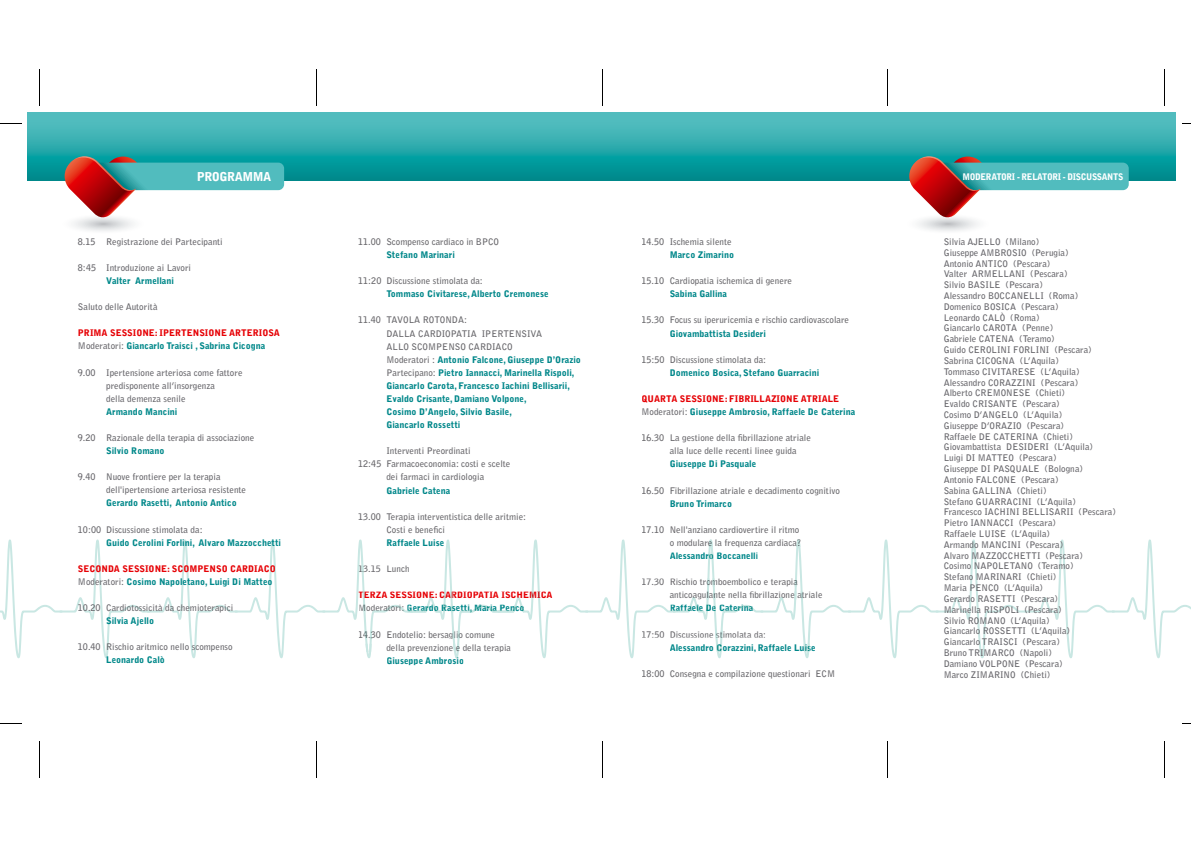
<style>
.page{position:relative;width:1191px;height:842px;background:#fff}
.page>*{position:absolute;margin:0;border:0;box-sizing:border-box;transform-origin:0 0}
.t1{font:900 12.2px "Bell Gothic Std";letter-spacing:-.04em;color:#fff}
.t2{font:700 9.1px/10.8px "Bell Gothic Std";color:#68676c}
.t3{font:700 9.1px/13.1px "Bell Gothic Std";color:#69686c}
.t4{font:900 9.1px/13.1px "Bell Gothic Std";color:#00878a}
.t5{font:900 9.1px/13.1px "Bell Gothic Std";color:#e60005}
.t6{font:900 9.1px "Bell Gothic Std";color:#00888a}
.t7{font:900 9.1px "Bell Gothic Std";letter-spacing:-.04em;color:#fff;scale:.95 1}
.t8{font:700 9.1px "Bell Gothic Std";color:#505d60}
.t9{font:900 9.1px "Bell Gothic Std";color:#00857e}
.s1{font-weight:700;color:#68676c}
.s2{color:#00888a}
.s3{font-weight:700;color:#69686c}
.s4{color:#c10c13}
.s5{color:#00878a}
.s6{color:#00857e}
.s7{color:#505d60}
.s8{font-weight:900;color:#00857e}
.s9{font-weight:900;color:#00878a}
</style>
<div class="page">
<svg style="left:28px;top:112px;width:1147px;height:68px;background:#2eabad"></svg>
<hr style="left:40px;top:69px;width:1px;height:36px;background:#000">
<svg style="left:0;top:123px;width:22px;height:1px"></svg>
<svg style="left:0;top:723px;width:22px;height:1px"></svg>
<hr style="left:40px;top:741px;width:1px;height:36px;background:#000">
<hr style="left:1164px;top:69px;width:1px;height:36px;background:#000">
<hr style="left:1164px;top:741px;width:1px;height:36px;background:#000">
<hr style="left:316px;top:69px;width:1px;height:36px;background:#000">
<hr style="left:316px;top:741px;width:1px;height:36px;background:#000">
<hr style="left:602px;top:69px;width:1px;height:36px;background:#000">
<hr style="left:602px;top:741px;width:1px;height:36px;background:#000">
<hr style="left:887px;top:69px;width:1px;height:36px;background:#000">
<hr style="left:887px;top:741px;width:1px;height:36px;background:#000">
<svg style="left:59px;top:156px;width:225px;height:75px"></svg>
<svg style="left:903px;top:156px;width:225px;height:75px"></svg>
<svg style="left:0;top:539px;width:1191px;height:119px"></svg>
<h1 class="t1" style="left:197px;top:169px;width:76px">PROGRAMMA</h1>
<p class="t7" style="left:962px;top:171px;width:171px">MODERATORI - RELATORI - DISCUSSANTS</p>
<p class="t2" style="left:78px;top:236px;width:146px">8.15 Registrazione dei Partecipanti</p>
<p class="t2" style="left:78px;top:262px;width:115px">8:45 Introduzione ai Lavori</p>
<p class="t6" style="left:106px;top:275px;width:69px">Valter Armellani</p>
<p class="t2" style="left:78px;top:301px;width:81px">Saluto delle Autorità</p>
<p class="t5" style="left:78px;top:327px;width:204px">PRIMA SESSIONE: IPERTENSIONE ARTERIOSA<br><span class="s1">Moderatori:</span> <span class="s2">Giancarlo Traisci , Sabrina Cicogna</span></p>
<p class="t2" style="left:106px;top:366px;width:138px;line-height:13.1px;text-indent:-28px">9.00 Ipertensione arteriosa come fattore predisponente all’insorgenza<br>della demenza senile</p>
<p class="t6" style="left:106px;top:406px;width:73px">Armando Mancini</p>
<p class="t2" style="left:78px;top:432px;width:178px">9.20 Razionale della terapia di associazione</p>
<p class="t6" style="left:106px;top:445px;width:60px">Silvio Romano</p>
<p class="t2" style="left:106px;top:470px;width:141px;line-height:13.1px;text-indent:-28px">9.40 Nuove frontiere per la terapia dell'ipertensione arteriosa resistente</p>
<p class="t6" style="left:106px;top:498px;width:132px">Gerardo Rasetti, Antonio Antico</p>
<p class="t2" style="left:78px;top:524px;width:126px">10:00 Discussione stimolata da:</p>
<p class="t6" style="left:106px;top:537px;width:176px">Guido Cerolini Forlini, Alvaro Mazzocchetti</p>
<p class="t5" style="left:78px;top:562px;width:199px">SECONDA SESSIONE: SCOMPENSO CARDIACO<br><span class="s1">Moderatori:</span> <span class="s2">Cosimo Napoletano, Luigi Di Matteo</span></p>
<p class="t2" style="left:78px;top:602px;width:157px">10.20 Cardiotossicità da chemioterapici</p>
<p class="t6" style="left:106px;top:616px;width:49px">Silvia Ajello</p>
<p class="t2" style="left:78px;top:642px;width:156px">10.40 Rischio aritmico nello scompenso</p>
<p class="t6" style="left:106px;top:655px;width:60px">Leonardo Calò</p>
<p class="t3" style="left:358px;top:235px;width:142px">11.00 Scompenso cardiaco in BPCO</p>
<p class="t4" style="left:386px;top:248px;width:70px">Stefano Marinari</p>
<p class="t3" style="left:358px;top:274px;width:126px">11:20 Discussione stimolata da:</p>
<p class="t4" style="left:386px;top:288px;width:164px">Tommaso Civitarese,Alberto Cremonese</p>
<p class="t4" style="left:386px;top:314px;width:196px;text-indent:-28px"><span class="s3">11.40 TAVOLA ROTONDA:<br>DALLA CARDIOPATIA IPERTENSIVA<br>ALLO SCOMPENSO CARDIACO<br>Moderatori :</span> Antonio Falcone, Giuseppe D’Orazio <span class="s3">Partecipano:</span> Pietro Iannacci, Marinella Rispoli, Giancarlo Carota, Francesco Iachini Bellisarii, Evaldo Crisante, Damiano Volpone,<br>Cosimo D’Angelo, Silvio Basile,<br>Giancarlo Rossetti</p>
<p class="t3" style="left:386px;top:444px;width:86px">Interventi Preordinati</p>
<p class="t3" style="left:358px;top:458px;width:154px">12:45 Farmacoeconomia: costi e scelte</p>
<p class="t3" style="left:386px;top:471px;width:99px">dei farmaci in cardiologia</p>
<p class="t4" style="left:386px;top:484px;width:65px">Gabriele Catena</p>
<p class="t3" style="left:386px;top:510px;width:141px;text-indent:-28px">13.00 Terapia interventistica delle aritmie:<br>Costi e benefici</p>
<p class="t4" style="left:386px;top:536px;width:59px">Raffaele Luise</p>
<p class="t3" style="left:358px;top:562px;width:53px">13.15 Lunch</p>
<p class="t5" style="left:358px;top:588px;width:196px"><span class="s4">TE</span>RZA SESSIONE: C<span class="s4">A</span>RDIOPATIA ISCHEMICA<br><span class="s3">Moderatori:</span> <span class="s5">Gerardo Rasetti,</span> <span class="s6">Maria Penco</span></p>
<p class="t3" style="left:358px;top:628px;width:138px">14.30 Endotelio: bersa<span class="s7">glio</span> mune</p>
<p class="t3" style="left:386px;top:628px;width:126px;text-indent:79px">co<br>della prevenzione della terapia</p>
<p class="t8" style="left:456px;top:642px;width:6px">e</p>
<p class="t4" style="left:386px;top:654px;width:79px">Giuseppe Ambrosio</p>
<p class="t3" style="left:641px;top:235px;width:92px">14.50 Ischemia silente</p>
<p class="t4" style="left:669px;top:248px;width:66px">Marco Zimarino</p>
<p class="t3" style="left:641px;top:274px;width:152px">15.10 Cardiopatia ischemica di genere</p>
<p class="t4" style="left:669px;top:288px;width:59px">Sabina Gallina</p>
<p class="t3" style="left:641px;top:314px;width:209px">15.30 Focus su iperuricemia e rischio cardiovascolare</p>
<p class="t4" style="left:669px;top:327px;width:98px">Giovambattista Desideri</p>
<p class="t3" style="left:641px;top:353px;width:126px">15:50 Discussione stimolata da:</p>
<p class="t4" style="left:669px;top:366px;width:151px">Domenico Bosica, Stefano Guarracini</p>
<p class="t5" style="left:641px;top:392px;width:215px">QUARTA SESSIONE: FIBRILLAZIONE ATRIALE<br><span class="s3">Moderatori:</span> <span class="s5">Giuseppe Ambrosio, Raffaele De Caterina</span></p>
<p class="t3" style="left:669px;top:431px;width:143px;text-indent:-28px">16.30 La gestione della fibrillazione atriale alla luce delle recenti linee guida</p>
<p class="t4" style="left:669px;top:458px;width:88px">Giuseppe Di Pasquale</p>
<p class="t3" style="left:641px;top:484px;width:200px">16.50 Fibrillazione atriale e decadimento cognitivo</p>
<p class="t4" style="left:669px;top:497px;width:64px">Bruno Trimarco</p>
<p class="t3" style="left:641px;top:523px;width:161px;text-align:right">17.10 Nell'anziano cardiovertire il ritmo o modular la frequenza cardiaca?</p>
<p class="t8" style="left:708px;top:537px;width:6px">e</p>
<p class="t4" style="left:669px;top:549px;width:90px">Alessand Boccanelli</p>
<p class="t9" style="left:705px;top:550px;width:10px">ro</p>
<p class="t3" style="left:669px;top:575px;width:154px;text-indent:-28px">17.30 Rischio tr<span class="s7">om</span>boembolico e terapia antic<span class="s7">oagulan</span>te nella fibrillazion<span class="s7">e at</span>riale<br><span class="s8">R</span><span class="s9">affaele De Caterina</span></p>
<p class="t3" style="left:641px;top:628px;width:126px">17:50 Discussione imolata da:</p>
<p class="t8" style="left:716px;top:629px;width:8px">st</p>
<p class="t4" style="left:669px;top:641px;width:147px">Alessandro orazzini, Raffaele Luise</p>
<p class="t9" style="left:716px;top:642px;width:8px">C</p>
<p class="t3" style="left:641px;top:667px;width:195px">18:00 Consegna e compilazione questionari ECM</p>
<p class="t2" style="left:943px;top:236px;width:174px">Silvia AJELLO (Milano)<br>Giuseppe AMBROSIO (Perugia)<br>Antonio ANTICO (Pescara)<br>Valter ARMELLANI (Pescara)<br>Silvio BASILE (Pescara)<br>Alessandro BOCCANELLI (Roma)<br>Domenico BOSICA (Pescara)<br>Leonardo CALÒ (Roma)<br>Giancarlo CAROTA (Penne)<br>Gabriele CATENA (Teramo)<br>Guido CEROLINI FORLINI (Pescara)<br>Sabrina CICOGNA (L’Aquila)<br>Tommaso CIVITARESE (L’Aquila)<br>Alessandro CORAZZINI (Pescara)<br>Alberto CREMONESE (Chieti)<br>Evaldo CRISANTE (Pescara)<br>Cosimo D’ANGELO (L’Aquila)<br>Giuseppe D’ORAZIO (Pescara)<br>Raffaele DE CATERINA (Chieti)<br>Giovambattista DESIDERI (L’Aquila)<br>Luigi DI MATTEO (Pescara)<br>Giuseppe DI PASQUALE (Bologna)<br>Antonio FALCONE (Pescara)<br>Sabina GALLINA (Chieti)<br>Stefano GUARRACINI (L’Aquila)<br>Francesco IACHINI BELLISARII (Pescara)<br>Pietro IANNACCI (Pescara)<br>Raffaele LUISE (L’Aquila)<br>Armando MANCINI (Pescara)<br>Alvaro MAZZOCCHETTI (Pescara)<br>Cosimo NAPOLETANO (Teramo)<br>Stefano MARINARI (Chieti)<br>Maria PENCO (L’Aquila)<br>Gerardo RASETTI (Pescara)<br>Marinella RISPOLI (Pescara)<br>Silvio ROMANO (L’Aquila)<br>Giancarlo ROSSETTI (L’Aquila)<br>Giancarlo TRAISCI (Pescara)<br>Bruno TRIMARCO (Napoli)<br>Damiano VOLPONE (Pescara)<br>Marco ZIMARINO (Chieti)</p>
</div>
